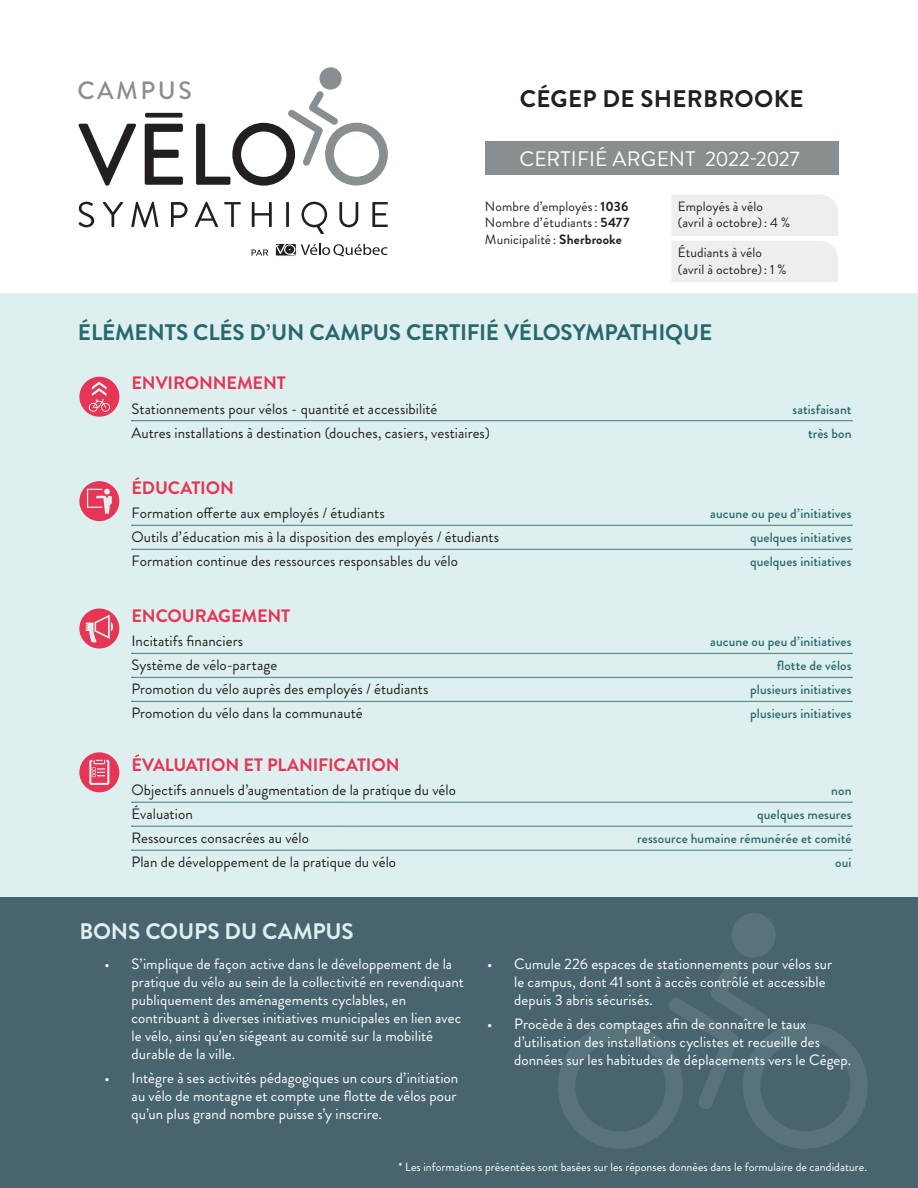
<style>
.page{position:relative;width:918px;height:1188px;background:#fff}
.page>*{position:absolute;margin:0;border:0;box-sizing:border-box;transform-origin:0 0}
.t1{font:500 25.05px "Brandon Grotesque";letter-spacing:.1em;color:#898e90}
.t2{font:700 24px "Brandon Grotesque";letter-spacing:.015em;color:#231f20}
.t3{font:700 22.5px "Brandon Grotesque";letter-spacing:-.01em;color:#29676f}
.t4{font:700 22.5px "Brandon Grotesque";letter-spacing:-.005em;color:#ddf0ef}
.t5{font:21px "Brandon Grotesque";color:#fff}
.t6{font:700 18px "Brandon Grotesque";letter-spacing:-.005em;color:#e63555}
.t7{font:15px/18px "Brandon Grotesque";letter-spacing:.005em;color:#fff}
.t8{font:15px "Brandon Grotesque";letter-spacing:.005em;color:#231f20}
.t9{font:500 13.5px "Brandon Grotesque";letter-spacing:.005em;color:#29676f}
.t10{font:13.5px/16.2px "Brandon Grotesque";letter-spacing:.01em;color:#231f20}
.t11{font:12px "Brandon Grotesque";color:#fff}
.s1{font-weight:700}
</style>
<div class="page">
<div style="left:485px;top:141px;width:354px;height:34px;background:#898e90"></div>
<div style="left:671px;top:195px;width:167px;height:87px;background:#eeeeef"></div>
<div style="left:0;top:897px;width:918px;height:291px;background:#48646e"></div>
<svg style="left:558px;top:913px;width:310px;height:236px"></svg>
<div style="left:0;top:294px;width:918px;height:603px;background:#ddf0ef"></div>
<div style="left:79px;top:377px;width:40px;height:40px;background:#e63555;border-radius:50%"></div>
<svg style="left:89px;top:382px;width:21px;height:30px"></svg>
<svg style="left:132px;top:421px;width:720px;height:1px"></svg>
<div style="left:79px;top:752px;width:40px;height:40px;background:#e63555;border-radius:50%"></div>
<svg style="left:89px;top:760px;width:20px;height:25px"></svg>
<svg style="left:132px;top:802px;width:720px;height:1px"></svg>
<svg style="left:132px;top:826px;width:720px;height:1px"></svg>
<svg style="left:132px;top:850px;width:720px;height:1px"></svg>
<div style="left:79px;top:481px;width:40px;height:40px;background:#e63555;border-radius:50%"></div>
<svg style="left:87px;top:489px;width:25px;height:25px"></svg>
<svg style="left:132px;top:525px;width:720px;height:1px"></svg>
<svg style="left:132px;top:549px;width:720px;height:1px"></svg>
<div style="left:79px;top:609px;width:40px;height:40px;background:#e63555;border-radius:50%"></div>
<svg style="left:86px;top:615px;width:27px;height:27px"></svg>
<svg style="left:132px;top:653px;width:720px;height:1px"></svg>
<svg style="left:132px;top:677px;width:720px;height:1px"></svg>
<svg style="left:132px;top:701px;width:720px;height:1px"></svg>
<svg style="left:78px;top:202px;width:16px;height:25px"></svg>
<svg style="left:103px;top:202px;width:20px;height:25px"></svg>
<svg style="left:131px;top:202px;width:27px;height:25px"></svg>
<svg style="left:171px;top:202px;width:17px;height:25px"></svg>
<svg style="left:195px;top:202px;width:23px;height:25px"></svg>
<svg style="left:224px;top:202px;width:17px;height:25px"></svg>
<svg style="left:252px;top:202px;width:20px;height:25px"></svg>
<hr style="left:286px;top:202px;width:3px;height:25px;background:#231f20">
<svg style="left:302px;top:202px;width:25px;height:32px"></svg>
<svg style="left:339px;top:202px;width:19px;height:25px"></svg>
<svg style="left:372px;top:202px;width:16px;height:25px"></svg>
<svg style="left:78px;top:124px;width:58px;height:62px"></svg>
<svg style="left:145px;top:124px;width:38px;height:61px"></svg>
<svg style="left:196px;top:67px;width:192px;height:119px"></svg>
<div style="left:145px;top:113px;width:38px;height:5px;background:#231f20;border-radius:2px"></div>
<svg style="left:277px;top:243px;width:111px;height:13px"></svg>
<div style="left:275px;top:243px;width:22px;height:13px;border:1px solid #fff"></div>
<svg style="left:252px;top:249px;width:16px;height:7px"></svg>
<p class="t1" style="left:77px;top:73px;width:116px">CAMPUS</p>
<p class="t2" style="left:520px;top:82px;width:285px">CÉGEP DE SHERBROOKE</p>
<p class="t5" style="left:519px;top:144px;width:282px">CERTIFIÉ ARGENT 2022-2027</p>
<p class="t10" style="left:678px;top:199px;width:114px">Employés à vélo (avril à octobre): 4 %</p>
<p class="t10" style="left:678px;top:245px;width:110px">Étudiants à vélo (avril à octobre): 1 %</p>
<p class="t10" style="left:485px;top:199px;width:145px">Nombre d’employés: <span class="s1">1036</span></p>
<p class="t10" style="left:485px;top:215px;width:146px">Nombre d’étudiants: <span class="s1">5477</span></p>
<p class="t10" style="left:485px;top:231px;width:138px">Municipalité : <span class="s1">Sherbrooke</span></p>
<h1 class="t3" style="left:78px;top:316px;width:636px">ÉLÉMENTS CLÉS D’UN CAMPUS CERTIFIÉ VÉLOSYMPATHIQUE</h1>
<p class="t6" style="left:131px;top:371px;width:156px">ENVIRONNEMENT</p>
<p class="t8" style="left:131px;top:398px;width:308px">Stationnements pour vélos - quantité et accessibilité</p>
<p class="t9" style="left:792px;top:400px;width:61px">satisfaisant</p>
<p class="t8" style="left:131px;top:422px;width:360px">Autres installations à destination (douches, casiers, vestiaires)</p>
<p class="t9" style="left:808px;top:424px;width:45px">très bon</p>
<p class="t6" style="left:131px;top:475px;width:104px">ÉDUCATION</p>
<p class="t8" style="left:131px;top:503px;width:255px">Formation offerte aux employés / étudiants</p>
<p class="t9" style="left:710px;top:504px;width:143px">aucune ou peu d’initiatives</p>
<p class="t8" style="left:131px;top:527px;width:369px">Outils d’éducation mis à la disposition des employés / étudiants</p>
<p class="t9" style="left:750px;top:528px;width:103px">quelques initiatives</p>
<p class="t8" style="left:131px;top:551px;width:328px">Formation continue des ressources responsables du vélo</p>
<p class="t9" style="left:750px;top:552px;width:103px">quelques initiatives</p>
<p class="t6" style="left:131px;top:603px;width:160px">ENCOURAGEMENT</p>
<p class="t8" style="left:131px;top:631px;width:113px">Incitatifs financiers</p>
<p class="t9" style="left:710px;top:632px;width:143px">aucune ou peu d’initiatives</p>
<p class="t8" style="left:131px;top:655px;width:147px">Système de vélo-partage</p>
<p class="t9" style="left:777px;top:656px;width:76px">flotte de vélos</p>
<p class="t8" style="left:131px;top:679px;width:299px">Promotion du vélo auprès des employés / étudiants</p>
<p class="t9" style="left:750px;top:680px;width:103px">plusieurs initiatives</p>
<p class="t8" style="left:131px;top:703px;width:233px">Promotion du vélo dans la communauté</p>
<p class="t9" style="left:750px;top:704px;width:103px">plusieurs initiatives</p>
<p class="t6" style="left:131px;top:752px;width:270px">ÉVALUATION ET PLANIFICATION</p>
<p class="t8" style="left:131px;top:780px;width:326px">Objectifs annuels d’augmentation de la pratique du vélo</p>
<p class="t9" style="left:831px;top:781px;width:22px">non</p>
<p class="t8" style="left:131px;top:804px;width:63px">Évaluation</p>
<p class="t9" style="left:757px;top:805px;width:96px">quelques mesures</p>
<p class="t8" style="left:131px;top:828px;width:179px">Ressources consacrées au vélo</p>
<p class="t9" style="left:637px;top:829px;width:216px">ressource humaine rémunérée et comité</p>
<p class="t8" style="left:131px;top:852px;width:266px">Plan de développement de la pratique du vélo</p>
<p class="t9" style="left:835px;top:853px;width:18px">oui</p>
<h1 class="t4" style="left:79px;top:915px;width:276px">BONS COUPS DU CAMPUS</h1>
<p class="t7" style="left:132px;top:955px;width:334px;text-indent:-27px">• S’implique de façon active dans le développement de la pratique du vélo au sein de la collectivité en revendiquant publiquement des aménagements cyclables, en contribuant à diverses initiatives municipales en lien avec le vélo, ainsi qu’en siégeant au comité sur la mobilité durable de la ville.</p>
<p class="t7" style="left:132px;top:1069px;width:328px;text-align:justify;text-indent:-27px">• Intègre à ses activités pédagogiques un cours d’initiation au vélo de montagne et compte une flotte de vélos pour qu’un plus grand nombre puisse s’y inscrire.</p>
<p class="t7" style="left:514px;top:955px;width:319px;text-indent:-27px">• Cumule 226 espaces de stationnements pour vélos sur le campus, dont 41 sont à accès contrôlé et accessible depuis 3 abris sécurisés.</p>
<p class="t7" style="left:514px;top:1015px;width:339px;text-indent:-27px">• Procède à des comptages afin de connaître le taux d’utilisation des installations cyclistes et recueille des données sur les habitudes de déplacements vers le Cégep.</p>
<p class="t11" style="left:399px;top:1158px;width:470px">* Les informations présentées sont basées sur les réponses données dans le formulaire de candidature.</p>
</div>
